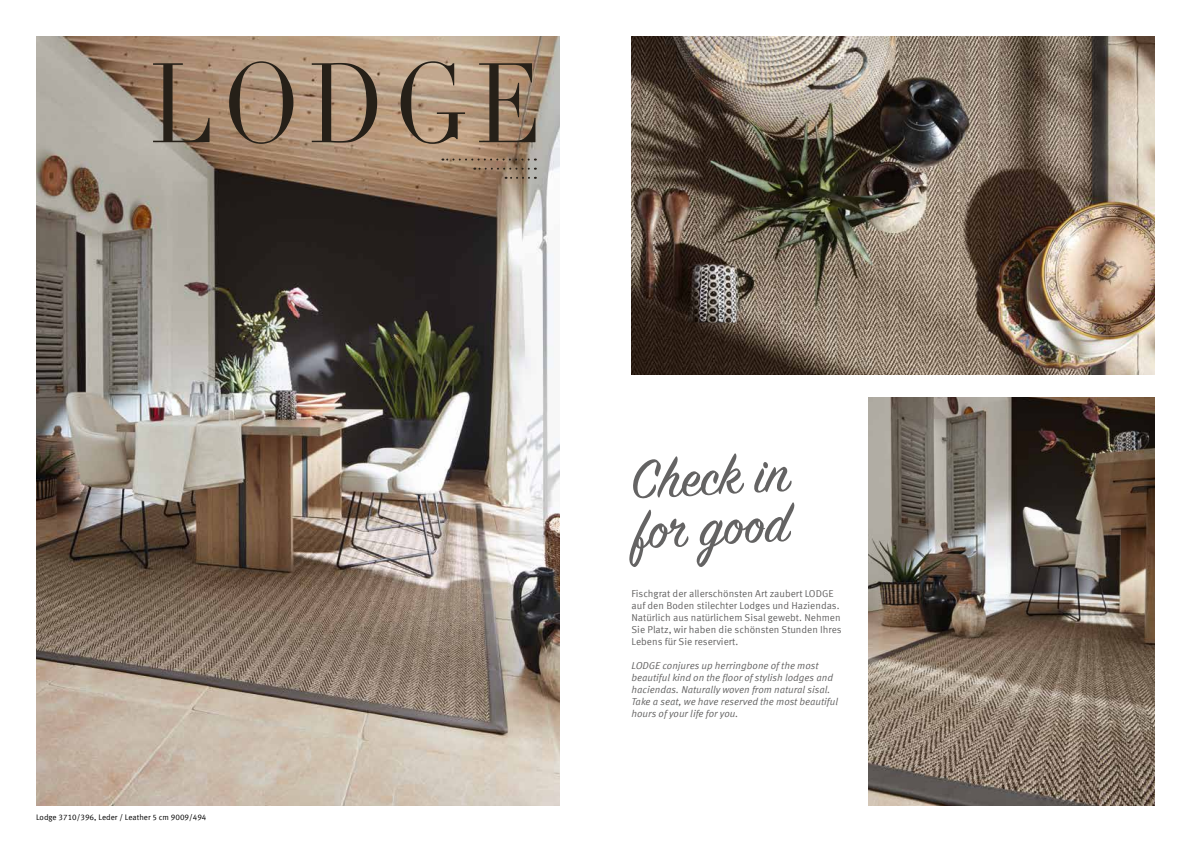
<style>
.page{position:relative;width:1191px;height:842px;background:#fff}
.page>*{position:absolute;margin:0;border:0;box-sizing:border-box;transform-origin:0 0}
.t1{font:110.9px "Didot";letter-spacing:.1em;color:#262018;scale:.83 1}
.t2{font:60px/50px "Sign Painter House Script";color:#646363}
.t3{font:10px/12px "Meta Offc Norm";color:#646363}
.t4{font:10px/12px "Meta Offc Norm Ita";color:#646363}
.t5{font:8px "Meta Offc Norm";color:#000}
</style>
<div class="page">
<img style="left:631px;top:36px;width:524px;height:339px">
<img style="left:36px;top:36px;width:523px;height:770px">
<img style="left:868px;top:398px;width:287px;height:408px">
<svg style="left:442px;top:159px;width:87px;height:2px"></svg>
<svg style="left:474px;top:168px;width:55px;height:2px"></svg>
<svg style="left:505px;top:177px;width:24px;height:2px"></svg>
<h1 class="t1" style="left:150px;top:37px;width:473px">LODGE</h1>
<p class="t5" style="left:36px;top:813px;width:172px">Lodge 3710/396, Leder / Leather 5 cm 9009/494</p>
<h2 class="t2" style="left:630px;top:461px;width:160px;rotate:-3deg">Check in for goo d</h2>
<p class="t3" style="left:631px;top:588px;width:212px">Fischgrat der allerschönsten Art zaubert LODGE auf den Boden stilechter Lodges und Haziendas.<br>Natürlich aus natürlichem Sisal gewebt. Nehmen Sie Platz, wir haben die schönsten Stunden Ihres Lebens für Sie reserviert.</p>
<p class="t4" style="left:631px;top:660px;width:208px">LODGE conjures up herringbone of the most beautiful kind on the floor of stylish lodges and haciendas. Naturally woven from natural sisal.<br>Take a seat, we have reserved the most beautiful hours of your life for you.</p>
</div>
